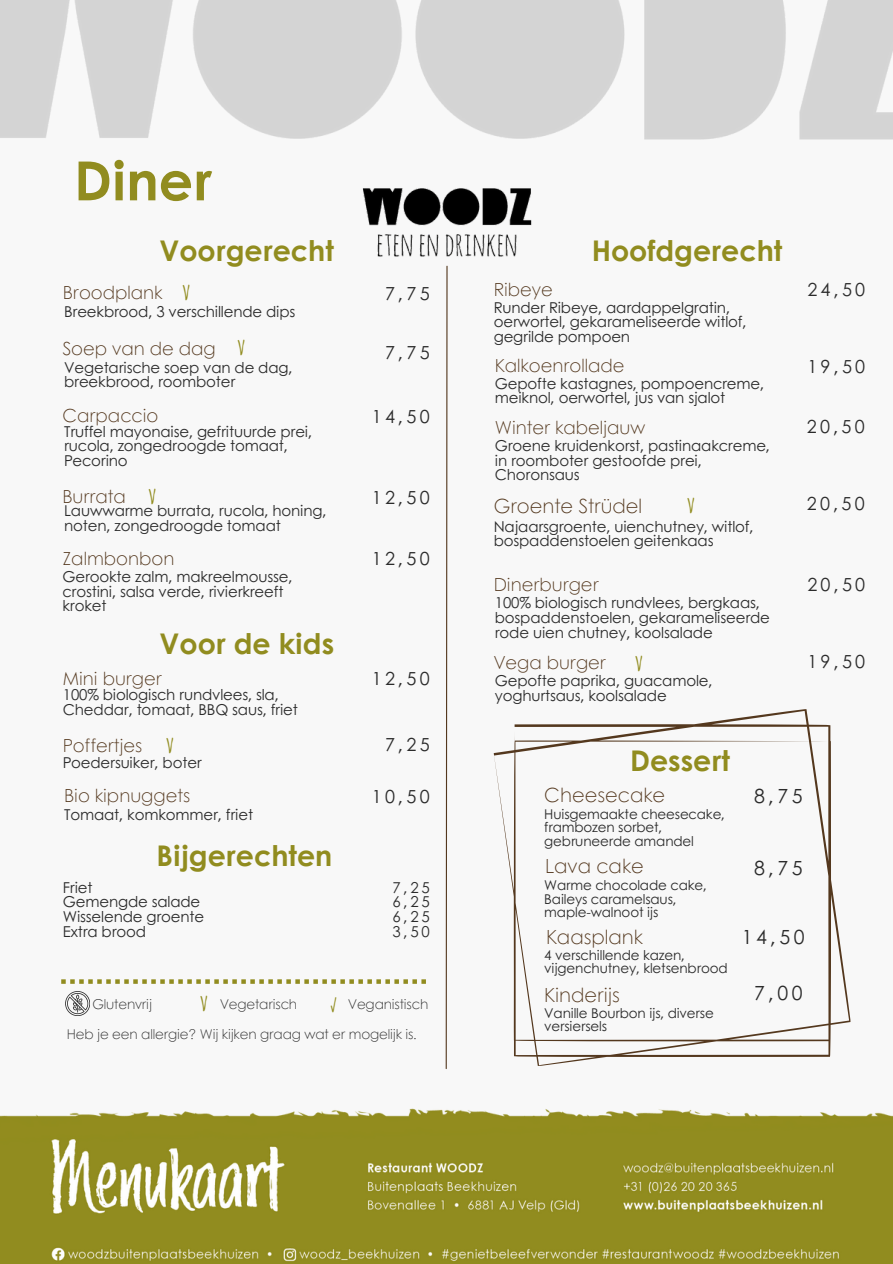
<style>
.page{position:relative;width:893px;height:1264px;background:#fff}
.page>*{position:absolute;margin:0;border:0;box-sizing:border-box;transform-origin:0 0}
.t1{font:700 54px "Century Gothic";color:#918c1f}
.t2{font:700 28.5px "Century Gothic";color:#918c1f}
.t3{font:700 22.5px "Amatic SC";color:#918c1f}
.t4{font:300 19.5px "Century Gothic";color:#54381e}
.t5{font:19.5px "Century Gothic";letter-spacing:.18em;color:#2b2b2b}
.t6{font:300 18px "Century Gothic";color:#54381e}
.t7{font:18px "Century Gothic";letter-spacing:.18em;color:#2b2b2b}
.t8{font:15px/14.7px "Century Gothic";letter-spacing:-.01em;color:#2b2b2b}
.t9{font:13.5px/13.5px "Century Gothic";letter-spacing:-.01em;color:#2b2b2b}
.t10{font:300 13.5px "Century Gothic";letter-spacing:-.01em;color:#2b2b2b}
</style>
<div class="page">
<img style="left:0;top:0;width:892px;height:1263px">
<svg style="left:445px;top:265px;width:3px;height:804px"></svg>
<svg style="left:493px;top:708px;width:357px;height:358px"></svg>
<svg style="left:65px;top:991px;width:25px;height:24px"></svg>
<svg style="left:61px;top:979px;width:365px;height:4px"></svg>
<p class="t1" style="left:74px;top:140px;width:139px">Diner</p>
<p class="t2" style="left:159px;top:229px;width:176px">Voorgerecht</p>
<p class="t6" style="left:63px;top:279px;width:101px">Broodplank</p>
<p class="t3" style="left:182px;top:277px;width:9px">V</p>
<p class="t8" style="left:64px;top:304px;width:233px">Breekbrood, 3 verschillende dips</p>
<p class="t6" style="left:62px;top:335px;width:155px">Soep van de dag</p>
<p class="t3" style="left:237px;top:332px;width:9px">V</p>
<p class="t8" style="left:64px;top:359px;width:230px">Vegetarische soep van de dag, breekbrood, roomboter</p>
<p class="t6" style="left:62px;top:401px;width:97px">Carpaccio</p>
<p class="t8" style="left:64px;top:423px;width:249px">Truffel mayonaise, gefrituurde prei, rucola, zongedroogde tomaat,</p>
<p class="t8" style="left:64px;top:452px;width:65px">Pecorino</p>
<p class="t6" style="left:62px;top:482px;width:65px">Burrata</p>
<p class="t3" style="left:149px;top:481px;width:9px">V</p>
<p class="t8" style="left:64px;top:502px;width:264px">Lauwwarme burrata, rucola, honing, noten, zongedroogde tomaat</p>
<p class="t6" style="left:63px;top:544px;width:113px">Zalmbonbon</p>
<p class="t8" style="left:62px;top:568px;width:231px">Gerookte zalm, makreelmousse, crostini, salsa verde, rivierkreeft kroket</p>
<p class="t2" style="left:159px;top:622px;width:176px">Voor de kids</p>
<p class="t6" style="left:63px;top:664px;width:101px">Mini burger</p>
<p class="t8" style="left:63px;top:686px;width:236px">100% biologisch rundvlees, sla,<br>Cheddar, tomaat, BBQ saus, friet</p>
<p class="t6" style="left:63px;top:732px;width:81px">Poffertjes</p>
<p class="t3" style="left:166px;top:729px;width:9px">V</p>
<p class="t8" style="left:63px;top:754px;width:140px">Poedersuiker, boter</p>
<p class="t6" style="left:64px;top:781px;width:127px">Bio kipnuggets</p>
<p class="t8" style="left:64px;top:807px;width:190px">Tomaat, komkommer, friet</p>
<p class="t2" style="left:157px;top:833px;width:177px">Bijgerechten</p>
<p class="t8" style="left:63px;top:879px;width:31px">Friet</p>
<p class="t8" style="left:63px;top:893px;width:139px">Gemengde salade</p>
<p class="t8" style="left:63px;top:908px;width:143px">Wisselende groente</p>
<p class="t8" style="left:63px;top:923px;width:85px">Extra brood</p>
<p class="t7" style="left:385px;top:280px;width:46px">7,75</p>
<p class="t7" style="left:385px;top:338px;width:46px">7,75</p>
<p class="t7" style="left:372px;top:402px;width:59px">14,50</p>
<p class="t7" style="left:372px;top:484px;width:59px">12,50</p>
<p class="t7" style="left:372px;top:544px;width:59px">12,50</p>
<p class="t7" style="left:372px;top:664px;width:59px">12,50</p>
<p class="t7" style="left:385px;top:730px;width:46px">7,25</p>
<p class="t7" style="left:372px;top:782px;width:59px">10,50</p>
<p class="t8" style="left:392px;top:879px;width:39px">7,25</p>
<p class="t8" style="left:392px;top:893px;width:39px">6,25</p>
<p class="t8" style="left:392px;top:908px;width:39px">6,25</p>
<p class="t8" style="left:392px;top:923px;width:39px">3,50</p>
<p class="t10" style="left:92px;top:993px;width:61px">Glutenvrij</p>
<p class="t3" style="left:200px;top:988px;width:9px">V</p>
<p class="t10" style="left:220px;top:993px;width:79px">Vegetarisch</p>
<p class="t3" style="left:329px;top:989px;width:10px">√</p>
<p class="t10" style="left:348px;top:993px;width:82px">Veganistisch</p>
<p class="t10" style="left:67px;top:1023px;width:351px">Heb je een allergie? Wij kijken graag wat er mogelijk is.</p>
<p class="t2" style="left:591px;top:229px;width:192px">Hoofdgerecht</p>
<p class="t6" style="left:493px;top:276px;width:61px">Ribeye</p>
<p class="t8" style="left:493px;top:299px;width:238px">Runder Ribeye, aardappelgratin,</p>
<p class="t8" style="left:493px;top:314px;width:254px">oerwortel, gekarameliseerde witlof, gegrilde pompoen</p>
<p class="t6" style="left:494px;top:352px;width:131px">Kalkoenrollade</p>
<p class="t8" style="left:495px;top:375px;width:271px">Gepofte kastagnes, pompoencreme, meiknol, oerwortel, jus van sjalot</p>
<p class="t6" style="left:494px;top:414px;width:152px">Winter kabeljauw</p>
<p class="t8" style="left:495px;top:437px;width:277px">Groene kruidenkorst, pastinaakcreme, in roomboter gestoofde prei,<br>Choronsaus</p>
<p class="t4" style="left:493px;top:491px;width:150px">Groente Strüdel</p>
<p class="t3" style="left:687px;top:490px;width:9px">V</p>
<p class="t8" style="left:493px;top:518px;width:261px">Najaarsgroente, uienchutney, witlof, bospaddenstoelen geitenkaas</p>
<p class="t6" style="left:493px;top:571px;width:106px">Dinerburger</p>
<p class="t8" style="left:495px;top:595px;width:276px">100% biologisch rundvlees, bergkaas, bospaddenstoelen, gekarameliseerde rode uien chutney, koolsalade</p>
<p class="t6" style="left:493px;top:648px;width:114px">Vega burger</p>
<p class="t3" style="left:635px;top:648px;width:9px">V</p>
<p class="t8" style="left:495px;top:672px;width:219px">Gepofte paprika, guacamole, yoghurtsaus, koolsalade</p>
<p class="t7" style="left:807px;top:276px;width:59px">24,50</p>
<p class="t7" style="left:807px;top:352px;width:59px">19,50</p>
<p class="t7" style="left:806px;top:413px;width:59px">20,50</p>
<p class="t7" style="left:806px;top:490px;width:59px">20,50</p>
<p class="t7" style="left:807px;top:571px;width:59px">20,50</p>
<p class="t7" style="left:807px;top:647px;width:59px">19,50</p>
<p class="t2" style="left:630px;top:739px;width:101px">Dessert</p>
<p class="t4" style="left:544px;top:780px;width:122px">Cheesecake</p>
<p class="t9" style="left:544px;top:806px;width:182px">Huisgemaakte cheesecake, frambozen sorbet, gebruneerde amandel</p>
<p class="t4" style="left:545px;top:851px;width:100px">Lava cake</p>
<p class="t9" style="left:544px;top:878px;width:164px">Warme chocolade cake,</p>
<p class="t9" style="left:544px;top:891px;width:134px">Baileys caramelsaus,</p>
<p class="t9" style="left:544px;top:905px;width:115px">maple-walnoot ijs</p>
<p class="t4" style="left:546px;top:922px;width:98px">Kaasplank</p>
<p class="t9" style="left:544px;top:947px;width:185px">4 verschillende kazen, vijgenchutney, kletsenbrood</p>
<p class="t4" style="left:544px;top:979px;width:77px">Kinderijs</p>
<p class="t9" style="left:544px;top:1005px;width:171px">Vanille Bourbon ijs, diverse versiersels</p>
<p class="t5" style="left:754px;top:781px;width:50px">8,75</p>
<p class="t5" style="left:754px;top:853px;width:50px">8,75</p>
<p class="t5" style="left:741px;top:922px;width:64px">14,50</p>
<p class="t5" style="left:754px;top:978px;width:50px">7,00</p>
</div>
